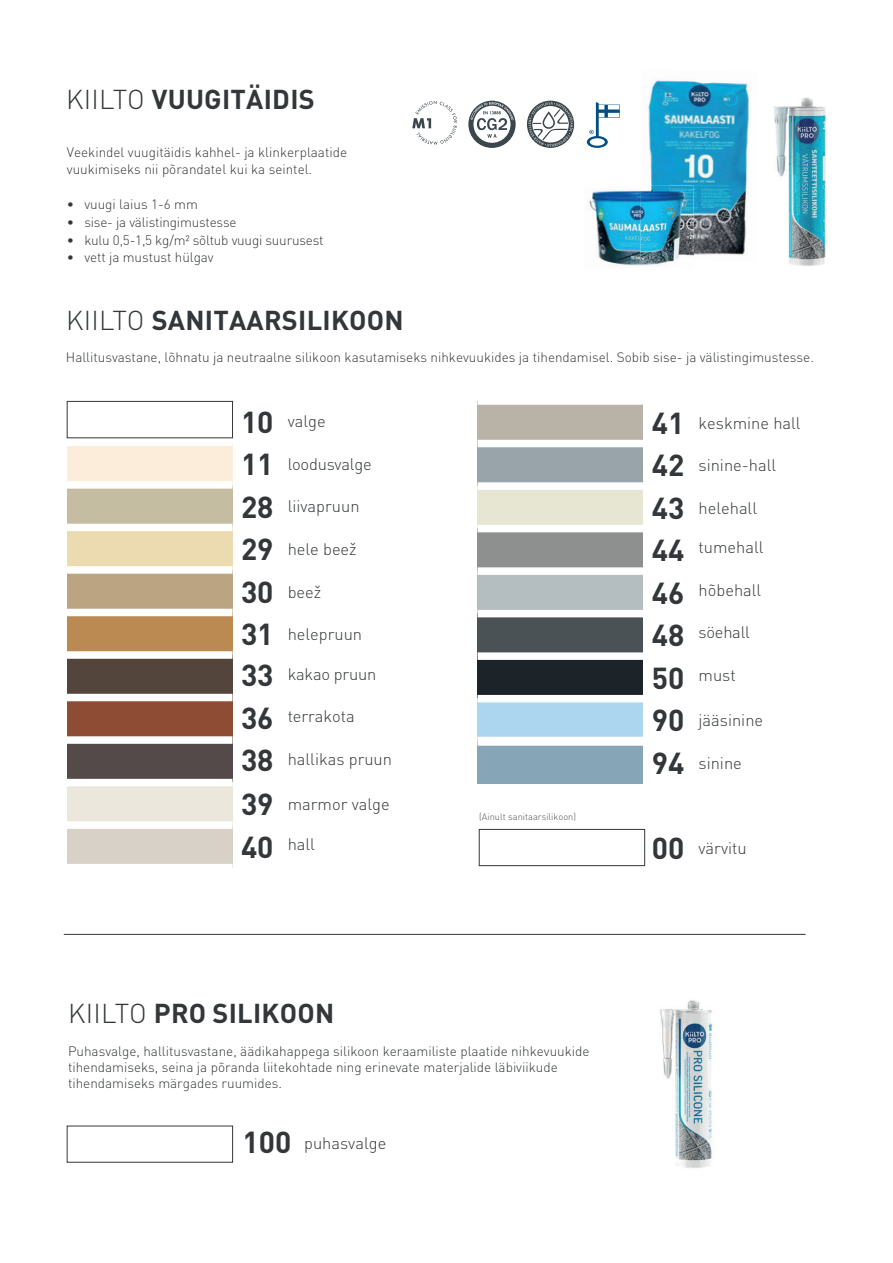
<style>
.page{position:relative;width:893px;height:1263px;background:#fff}
.page>*{position:absolute;margin:0;border:0;box-sizing:border-box;transform-origin:0 0}
.t1{font:700 27px "DIN Pro";letter-spacing:.01em;color:#333739}
.t2{font:300 16.5px "DIN Pro";color:#333739}
.t3{font:300 13.5px/16.2px "DIN Pro";color:#333739}
.t4{font:300 9.3px "DIN Pro";color:#4d4f51}
.s1{font-weight:300}
.s2{font-weight:700;font-size:30px}
</style>
<div class="page">
<hr style="left:64px;top:934px;width:742px;height:1px;background:#333739">
<div style="left:479px;top:829px;width:166px;height:37px;border:1px solid #333739"></div>
<svg style="left:587px;top:102px;width:33px;height:46px"></svg>
<hr style="left:608px;top:113px;width:11px;height:4px;background:#fff">
<svg style="left:468px;top:101px;width:48px;height:47px"></svg>
<svg style="left:527px;top:101px;width:47px;height:47px"></svg>
<svg style="left:412px;top:101px;width:45px;height:44px"></svg>
<img style="left:773px;top:97px;width:53px;height:169px">
<img style="left:648px;top:80px;width:101px;height:175px">
<img style="left:589px;top:190px;width:84px;height:76px">
<img style="left:640px;top:186px;width:54px;height:75px">
<img style="left:659px;top:1000px;width:53px;height:168px">
<div style="left:67px;top:442px;width:165px;height:43px;background:#fcecda"></div>
<div style="left:67px;top:485px;width:165px;height:42px;background:#c5bda2"></div>
<div style="left:67px;top:527px;width:165px;height:43px;background:#ecdab0"></div>
<div style="left:67px;top:570px;width:165px;height:42px;background:#bba481"></div>
<div style="left:67px;top:612px;width:165px;height:43px;background:#bb8a52"></div>
<div style="left:67px;top:655px;width:165px;height:42px;background:#53453b"></div>
<div style="left:67px;top:697px;width:165px;height:43px;background:#8d4c33"></div>
<div style="left:67px;top:740px;width:165px;height:42px;background:#544a4a"></div>
<div style="left:67px;top:782px;width:165px;height:43px;background:#ebe7dd"></div>
<div style="left:67px;top:825px;width:165px;height:43px;background:#d7d1c8"></div>
<svg style="left:66px;top:400px;width:167px;height:2px"></svg>
<div style="left:66px;top:439px;width:167px;height:7px;background:#fff"></div>
<div style="left:67px;top:481px;width:165px;height:8px;background:#fff"></div>
<div style="left:67px;top:524px;width:165px;height:7px;background:#fff"></div>
<div style="left:67px;top:566px;width:165px;height:8px;background:#fff"></div>
<div style="left:67px;top:609px;width:165px;height:7px;background:#fff"></div>
<div style="left:67px;top:651px;width:165px;height:8px;background:#fff"></div>
<div style="left:67px;top:694px;width:165px;height:7px;background:#fff"></div>
<div style="left:67px;top:736px;width:165px;height:8px;background:#fff"></div>
<div style="left:67px;top:779px;width:165px;height:7px;background:#fff"></div>
<div style="left:67px;top:821px;width:165px;height:8px;background:#fff"></div>
<div style="left:67px;top:864px;width:165px;height:7px;background:#fff"></div>
<div style="left:478px;top:401px;width:165px;height:42px;background:#b8b2a7"></div>
<div style="left:478px;top:443px;width:165px;height:43px;background:#98a3aa"></div>
<div style="left:478px;top:486px;width:165px;height:43px;background:#e7e6d3"></div>
<div style="left:478px;top:529px;width:165px;height:42px;background:#8d908f"></div>
<div style="left:478px;top:571px;width:165px;height:43px;background:#b4bdc0"></div>
<div style="left:478px;top:614px;width:165px;height:42px;background:#4b5256"></div>
<div style="left:478px;top:656px;width:165px;height:43px;background:#1d2429"></div>
<div style="left:478px;top:699px;width:165px;height:42px;background:#acd5f0"></div>
<div style="left:478px;top:741px;width:165px;height:43px;background:#86a5b6"></div>
<div style="left:478px;top:397px;width:165px;height:8px;background:#fff"></div>
<div style="left:478px;top:440px;width:165px;height:7px;background:#fff"></div>
<div style="left:478px;top:482px;width:165px;height:8px;background:#fff"></div>
<div style="left:478px;top:525px;width:165px;height:7px;background:#fff"></div>
<div style="left:478px;top:567px;width:165px;height:8px;background:#fff"></div>
<div style="left:478px;top:610px;width:165px;height:7px;background:#fff"></div>
<div style="left:478px;top:652px;width:165px;height:8px;background:#fff"></div>
<div style="left:478px;top:695px;width:165px;height:7px;background:#fff"></div>
<div style="left:478px;top:737px;width:165px;height:9px;background:#fff"></div>
<div style="left:67px;top:401px;width:166px;height:37px;border:1px solid #333739"></div>
<h1 class="t1" style="left:66px;top:76px;width:250px"><span class="s1">KIILTO</span> VUUGITÄIDIS</h1>
<p class="t3" style="left:67px;top:143px;width:282px">Veekindel vuugitäidis kahhel- ja klinkerplaatide vuukimiseks nii põrandatel kui ka seintel.</p>
<p class="t3" style="left:67px;top:195px;width:132px">• vuugi laius 1-6 mm</p>
<p class="t3" style="left:67px;top:213px;width:171px">• sise- ja välistingimustesse</p>
<p class="t3" style="left:67px;top:230px;width:258px">• kulu 0,5-1,5 kg/m² sõltub vuugi suurusest</p>
<p class="t3" style="left:67px;top:248px;width:148px">• vett ja mustust hülgav</p>
<h1 class="t1" style="left:66px;top:298px;width:339px"><span class="s1">KIILTO</span> SANITAARSILIKOON</h1>
<p class="t3" style="left:66px;top:348px;width:749px">Hallitusvastane, lõhnatu ja neutraalne silikoon kasutamiseks nihkevuukides ja tihendamisel. Sobib sise- ja välistingimustesse.</p>
<p class="t2" style="left:241px;top:409px;width:86px"><span class="s2">10</span> valge</p>
<p class="t2" style="left:241px;top:451px;width:132px"><span class="s2">11</span> loodusvalge</p>
<p class="t2" style="left:241px;top:494px;width:120px"><span class="s2">28</span> liivapruun</p>
<p class="t2" style="left:241px;top:536px;width:117px"><span class="s2">29</span> hele beež</p>
<p class="t2" style="left:241px;top:579px;width:82px"><span class="s2">30</span> beež</p>
<p class="t2" style="left:241px;top:621px;width:123px"><span class="s2">31</span> helepruun</p>
<p class="t2" style="left:241px;top:661px;width:137px"><span class="s2">33</span> kakao pruun</p>
<p class="t2" style="left:241px;top:704px;width:115px"><span class="s2">36</span> terrakota</p>
<p class="t2" style="left:241px;top:746px;width:153px"><span class="s2">38</span> hallikas pruun</p>
<p class="t2" style="left:241px;top:791px;width:150px"><span class="s2">39</span> marmor valge</p>
<p class="t2" style="left:241px;top:831px;width:75px"><span class="s2">40</span> hall</p>
<p class="t4" style="left:479px;top:809px;width:98px">(Ainult sanitaarsilikoon)</p>
<h1 class="t1" style="left:68px;top:991px;width:268px"><span class="s1">KIILTO</span> PRO SILIKOON</h1>
<p class="t3" style="left:68px;top:1041px;width:523px">Puhasvalge, hallitusvastane, äädikahappega silikoon keraamiliste plaatide nihkevuukide tihendamiseks, seina ja põranda liitekohtade ning erinevate materjalide läbiviikude tihendamiseks märgades ruumides.</p>
<p class="t2" style="left:243px;top:1130px;width:145px"><span class="s2">100</span> puhasvalge</p>
<p class="t2" style="left:652px;top:410px;width:150px"><span class="s2">41</span> keskmine hall</p>
<p class="t2" style="left:652px;top:452px;width:126px"><span class="s2">42</span> sinine-hall</p>
<p class="t2" style="left:652px;top:495px;width:107px"><span class="s2">43</span> helehall</p>
<p class="t2" style="left:652px;top:535px;width:113px"><span class="s2">44</span> tumehall</p>
<p class="t2" style="left:652px;top:577px;width:111px"><span class="s2">46</span> hõbehall</p>
<p class="t2" style="left:652px;top:620px;width:100px"><span class="s2">48</span> söehall</p>
<p class="t2" style="left:652px;top:662px;width:85px"><span class="s2">50</span> must</p>
<p class="t2" style="left:652px;top:707px;width:113px"><span class="s2">90</span> jääsinine</p>
<p class="t2" style="left:652px;top:750px;width:91px"><span class="s2">94</span> sinine</p>
<p class="t2" style="left:652px;top:835px;width:96px"><span class="s2">00</span> värvitu</p>
</div>
